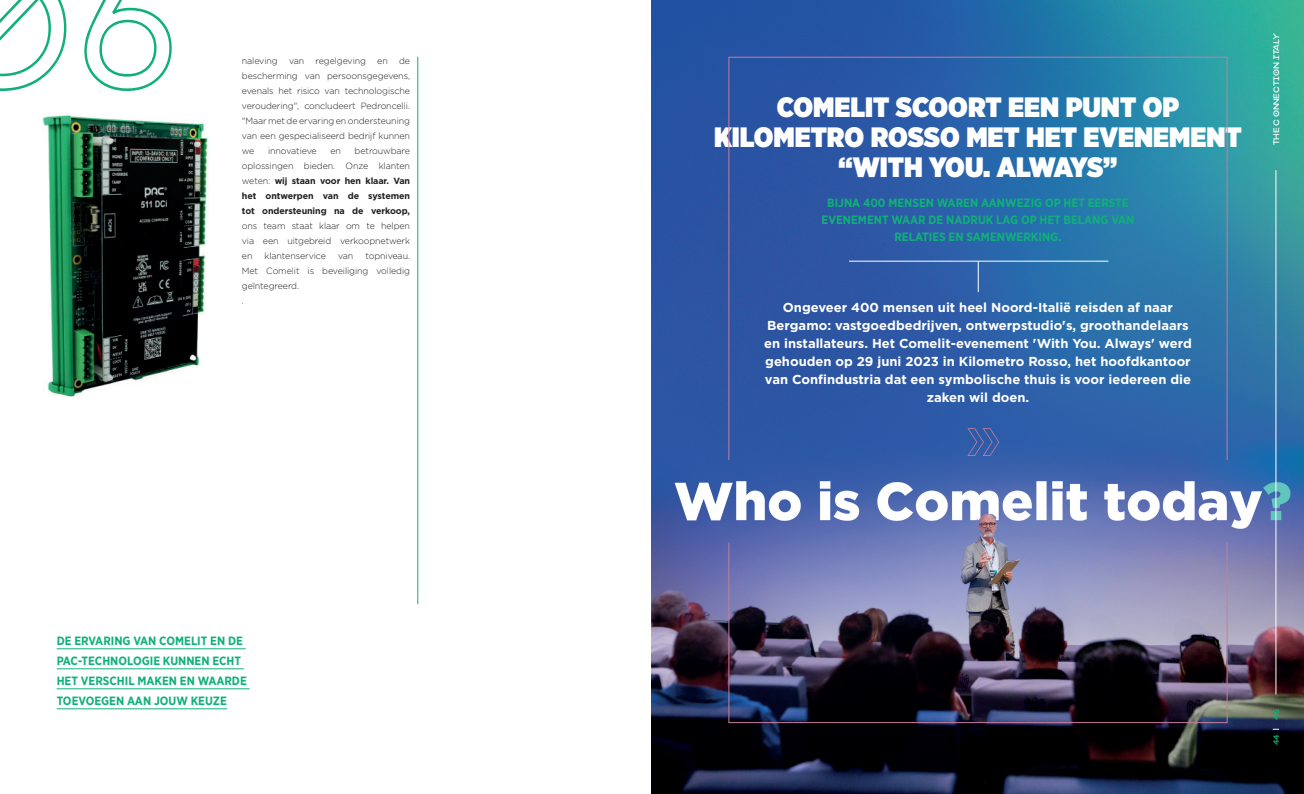
<style>
.page{position:relative;width:1304px;height:794px;background:#fff}
.page>*{position:absolute;margin:0;border:0;box-sizing:border-box;transform-origin:0 0}
.t1{font:171.1px "Epillox Outline";color:#11b079;scale:.95 1}
.t2{font:900 28px/30px "Gotham Narrow";color:#fff;text-align:center}
.t3{font:700 13px/18px "Gotham";color:#fff;text-align:center}
.t4{font:700 12px/20px "Gotham Narrow";color:#11b079}
.t5{font:300 9px/15px "Gotham";letter-spacing:-.01em;color:#231f20;text-align:justify}
.t6{font:8px "Epillox";color:#fff}
.t7{font:8px "Epillox";color:#11b079}
.s1{font-weight:700}
.s2{font-style:italic}
</style>
<div class="page">
<img style="left:652px;top:0;width:652px;height:794px">
<hr style="left:1276px;top:170px;width:1px;height:524px;background:#fff">
<hr style="left:57px;top:648px;width:189px;height:1px;background:#11b079">
<hr style="left:57px;top:668px;width:187px;height:1px;background:#11b079">
<hr style="left:57px;top:688px;width:193px;height:1px;background:#11b079">
<hr style="left:57px;top:708px;width:170px;height:1px;background:#11b079">
<img style="left:43px;top:115px;width:167px;height:282px">
<hr style="left:418px;top:57px;width:1px;height:547px;background:#11b079">
<hr style="left:849px;top:261px;width:259px;height:1px;background:#fff">
<hr style="left:978px;top:261px;width:1px;height:31px;background:#fff">
<div style="left:728px;top:542px;width:500px;height:181px;border:1px solid #c77d9b"></div>
<svg style="left:967px;top:428px;width:32px;height:28px"></svg>
<p class="t1" style="left:-71px;top:-124px;width:266px">06</p>
<p class="t5" style="left:242px;top:53px;width:170px">naleving van regelgeving en de bescherming van persoonsgegevens, evenals het risico van technologische veroudering", concludeert Pedroncelli. "Maar met de ervaring en ondersteuning van een gespecialiseerd bedrijf kunnen we</p>
<p class="t5" style="left:242px;top:143px;width:170px;text-indent:113px">betrouwbare oplossingen bieden. Onze klanten weten: <span class="s1">wij staan voor hen klaar. Van het ontwerpen van de systemen tot ondersteuning na de verkoop, </span>ons team staat klaar om te helpen via een uitgebreid verkoopnetwerk en</p>
<p class="t5" style="left:268px;top:143px;width:50px">innovatieve</p>
<p class="t5" style="left:330px;top:143px;width:12px">en</p>
<p class="t5" style="left:265px;top:248px;width:63px">klantenservice</p>
<p class="t5" style="left:338px;top:248px;width:17px">van</p>
<p class="t5" style="left:242px;top:248px;width:170px;text-indent:124px">topniveau.<br>Met Comelit is beveiliging volledig geïntegreerd.</p>
<p class="t5" style="left:242px;top:293px;width:4px">.</p>
<p class="t4" style="left:57px;top:630px;width:192px">DE ERVARING VAN COMELIT EN DE<br>PAC-TECHNOLOGIE KUNNEN ECHT<br>HET VERSCHIL MAKEN EN WAARDE<br>TOEVOEGEN AAN JOUW KEUZE</p>
<p class="t2" style="left:714px;top:92px;width:529px">COMELIT SCOORT EEN PUNT OP<br>KILOMETRO ROSSO MET HET EVENEMENT</p>
<p class="t2" style="left:839px;top:152px;width:280px">“WITH YOU. ALWAYS”</p>
<p class="t4" style="left:822px;top:194px;width:314px;line-height:17px;text-align:center">BIJNA 400 MENSEN WAREN AANWEZIG OP HET EERSTE<br>EVENEMENT WAAR DE NADRUK LAG OP HET BELANG VAN<br>RELATIES EN SAMENWERKING.</p>
<p class="t3" style="left:764px;top:299px;width:429px">Ongeveer 400 mensen uit heel Noord-Italië reisden af naar Bergamo: vastgoedbedrijven, ontwerpstudio's, groothandelaars en installateurs. Het Comelit-evenement 'With You. Always' werd gehouden op 29 juni 2023 in Kilometro Rosso, het hoofdkantoor van Confindustria dat een symbolische thuis is voor iedereen die zaken wil doen.</p>
<p class="t6" style="left:1269px;top:145px;width:113px;rotate:-90deg">THE C ONNECTION <span class="s2">ITALY</span></p>
<p class="t7" style="left:1269px;top:720px;width:12px;rotate:-90deg">45</p>
<p class="t7" style="left:1269px;top:745px;width:13px;rotate:-90deg">44</p>
</div>
